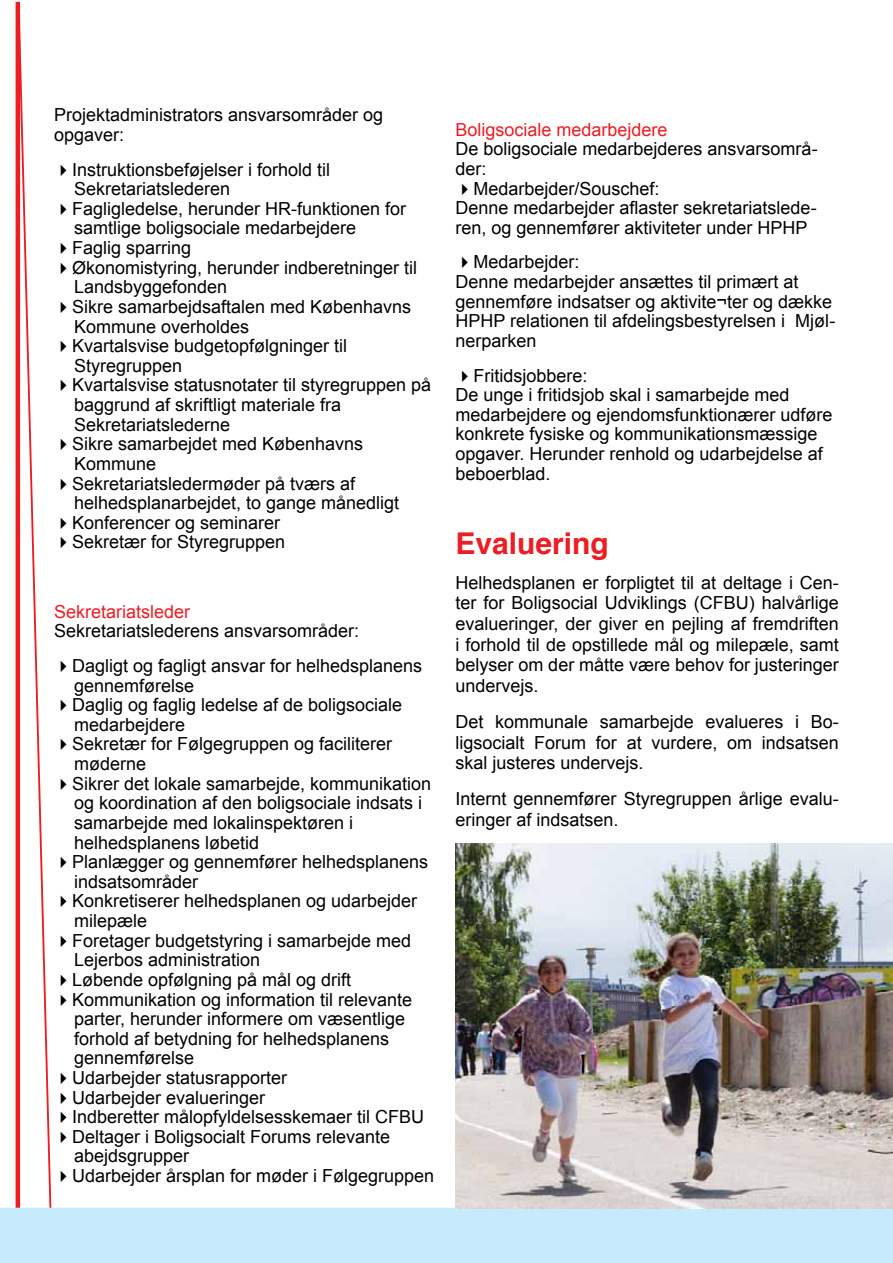
<style>
.page{position:relative;width:893px;height:1263px;background:#fff}
.page>*{position:absolute;margin:0;border:0;box-sizing:border-box;transform-origin:0 0}
.t1{font:700 30px "Helvetica";color:#ed1d24}
.t2{font:18px/19.6px "Arial";color:#000}
.t3{font:18px "Arial";color:#ed1d24}
</style>
<div class="page">
<hr style="left:16px;top:2px;width:4px;height:1259px;background:#ed1d24">
<svg style="left:17px;top:1px;width:37px;height:1207px"></svg>
<div style="left:0;top:1208px;width:893px;height:55px;background:#c7eafc"></div>
<img style="left:455px;top:844px;width:438px;height:364px">
<p class="t2" style="left:54px;top:105px;width:331px">Projektadministrators ansvarsområder og opgaver:</p>
<p class="t2" style="left:74px;top:160px;width:258px;text-indent:-20px">✔Instruktionsbeføjelser i forhold til<br>Sekretariatslederen</p>
<p class="t2" style="left:74px;top:199px;width:334px;text-indent:-20px">✔Fagligledelse, herunder HR-funktionen for samtlige boligsociale medarbejdere</p>
<p class="t2" style="left:54px;top:238px;width:139px">✔Faglig sparring</p>
<p class="t2" style="left:74px;top:258px;width:345px;text-indent:-20px">✔Økonomistyring, herunder indberetninger til<br>Landsbyggefonden</p>
<p class="t2" style="left:74px;top:297px;width:339px;text-indent:-20px">✔Sikre samarbejdsaftalen med Københavns<br>Kommune overholdes</p>
<p class="t2" style="left:74px;top:336px;width:275px;text-indent:-20px">✔Kvartalsvise budgetopfølgninger til<br>Styregruppen</p>
<p class="t2" style="left:74px;top:375px;width:359px;text-indent:-20px">✔Kvartalsvise statusnotater til styregruppen på baggrund af skriftligt materiale fra<br>Sekretariatslederne</p>
<p class="t2" style="left:74px;top:434px;width:291px;text-indent:-20px">✔Sikre samarbejdet med Københavns<br>Kommune</p>
<p class="t2" style="left:74px;top:474px;width:327px;text-indent:-20px">✔Sekretariatsledermøder på tværs af helhedsplanarbejdet, to gange månedligt</p>
<p class="t2" style="left:54px;top:513px;width:228px">✔Konferencer og seminarer</p>
<p class="t2" style="left:54px;top:532px;width:233px">✔Sekretær for Styregruppen</p>
<p class="t3" style="left:54px;top:600px;width:138px">Sekretariatsleder</p>
<p class="t2" style="left:54px;top:621px;width:307px">Sekretariatslederens ansvarsområder:</p>
<p class="t2" style="left:74px;top:656px;width:350px;text-indent:-20px">✔Dagligt og fagligt ansvar for helhedsplanens gennemførelse</p>
<p class="t2" style="left:74px;top:695px;width:330px;text-indent:-20px">✔Daglig og faglig ledelse af de boligsociale medarbejdere</p>
<p class="t2" style="left:74px;top:734px;width:320px;text-indent:-20px">✔Sekretær for Følgegruppen og faciliterer møderne</p>
<p class="t2" style="left:74px;top:774px;width:359px;text-indent:-20px">✔Sikrer det lokale samarbejde, kommunikation og koordination af den boligsociale indsats i samarbejde med lokalinspektøren i helhedsplanens løbetid</p>
<p class="t2" style="left:74px;top:852px;width:356px;text-indent:-20px">✔Planlægger og gennemfører helhedsplanens indsatsområder</p>
<p class="t2" style="left:74px;top:891px;width:345px;text-indent:-20px">✔Konkretiserer helhedsplanen og udarbejder milepæle</p>
<p class="t2" style="left:74px;top:931px;width:339px;text-indent:-20px">✔Foretager budgetstyring i samarbejde med<br>Lejerbos administration</p>
<p class="t2" style="left:54px;top:970px;width:299px">✔Løbende opfølgning på mål og drift</p>
<p class="t2" style="left:74px;top:989px;width:340px;text-indent:-20px">✔Kommunikation og information til relevante parter, herunder informere om væsentlige forhold af betydning for helhedsplanens gennemførelse</p>
<p class="t2" style="left:54px;top:1068px;width:235px">✔Udarbejder statusrapporter</p>
<p class="t2" style="left:54px;top:1088px;width:213px">✔Udarbejder evalueringer</p>
<p class="t2" style="left:54px;top:1107px;width:372px">✔Indberetter målopfyldelsesskemaer til CFBU</p>
<p class="t2" style="left:74px;top:1127px;width:318px;text-indent:-20px">✔Deltager i Boligsocialt Forums relevante abejdsgrupper</p>
<p class="t2" style="left:54px;top:1166px;width:382px">✔Udarbejder årsplan for møder i Følgegruppen</p>
<p class="t3" style="left:455px;top:118px;width:214px">Boligsociale medarbejdere</p>
<p class="t2" style="left:455px;top:139px;width:364px">De boligsociale medarbejderes ansvarsområ&shy;der:</p>
<p class="t2" style="left:455px;top:179px;width:363px">✔Medarbejder/Souschef:<br>Denne medarbejder aflaster sekretariatslede&shy;ren, og gennemfører aktiviteter under HPHP</p>
<p class="t2" style="left:455px;top:252px;width:381px">✔Medarbejder:<br>Denne medarbejder ansættes til primært at gennemføre indsatser og aktivite¬ter og dække HPHP relationen til afdelingsbestyrelsen i Mjøl&shy;nerparken</p>
<p class="t2" style="left:455px;top:366px;width:379px">✔Fritidsjobbere:<br>De unge i fritidsjob skal i samarbejde med medarbejdere og ejendomsfunktionærer udføre konkrete fysiske og kommunikationsmæssige opgaver. Herunder renhold og udarbejdelse af beboerblad.</p>
<h1 class="t1" style="left:455px;top:519px;width:155px">Evaluering</h1>
<p class="t2" style="left:455px;top:572px;width:385px;line-height:20.7px;text-align:justify">Helhedsplanen er forpligtet til at deltage i Cen&shy;ter for Boligsocial Udviklings (CFBU) halvårlige evalueringer, der giver en pejling af fremdriften i forhold til de opstillede mål og milepæle, samt belyser om der måtte være behov for justeringer undervejs.</p>
<p class="t2" style="left:455px;top:711px;width:385px;line-height:20.7px;text-align:justify">Det kommunale samarbejde evalueres i Bo&shy;ligsocialt Forum for at vurdere, om indsatsen skal justeres undervejs.</p>
<p class="t2" style="left:455px;top:788px;width:385px;line-height:20.7px">Internt gennemfører Styregruppen årlige evalu&shy;eringer af indsatsen.</p>
</div>
